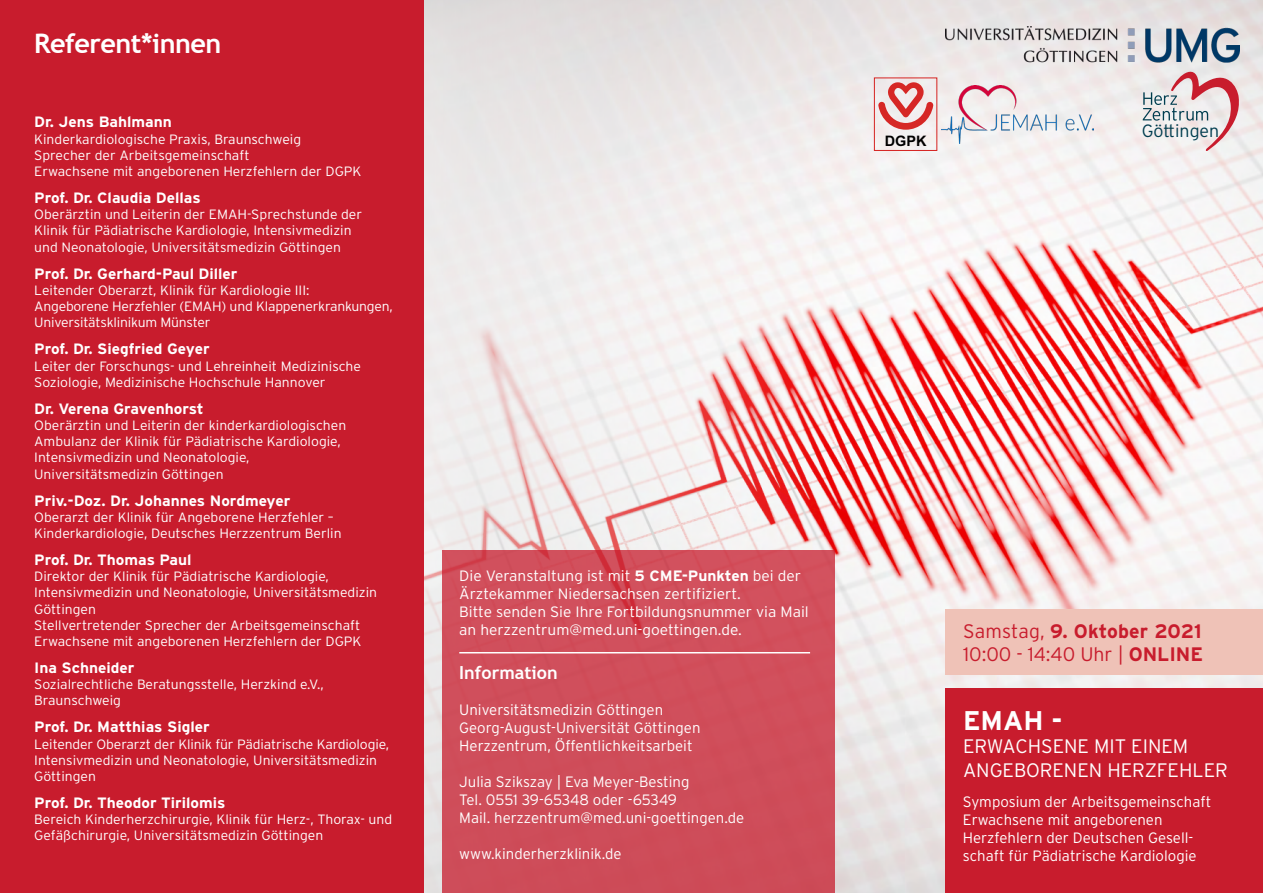
<style>
.page{position:relative;width:1263px;height:893px;background:#fff}
.page>*{position:absolute;margin:0;border:0;box-sizing:border-box;transform-origin:0 0}
.t1{font:700 27px "Trebuchet MS";letter-spacing:-.02em;color:#fff}
.t2{font:700 27px "Interstate";color:#fff}
.t3{font:300 19.5px/23.4px "Interstate";color:#c81c2d}
.t4{font:300 19.5px/23.4px "Interstate";color:#fff}
.t5{font:700 18px "Trebuchet MS";color:#fff}
.t6{font:300 17.7px "Interstate";color:#003d4f}
.t7{font:300 15px/18px "Interstate";color:#fff}
.t8{font:700 15px "Interstate";color:#fff}
.t9{font:700 14.4px "Arial";color:#000}
.t10{font:300 13.5px/16.2px "Interstate";color:#fff}
.s1{font-weight:700}
</style>
<div class="page">
<img style="left:424px;top:0;width:839px;height:893px">
<div style="left:442px;top:551px;width:393px;height:342px;background:#d04e5a"></div>
<svg style="left:1143px;top:61px;width:97px;height:91px"></svg>
<div style="left:946px;top:688px;width:317px;height:205px;background:#c81c2d"></div>
<img style="left:946px;top:26px;width:293px;height:36px">
<div style="left:0;top:0;width:424px;height:893px;background:#c81c2d"></div>
<img style="left:941px;top:85px;width:152px;height:58px">
<svg style="left:878px;top:82px;width:55px;height:48px"></svg>
<div style="left:874px;top:77px;width:63px;height:74px;border:1px solid #d62725"></div>
<div style="left:946px;top:609px;width:317px;height:66px;background:#efc2b7"></div>
<hr style="left:459px;top:652px;width:351px;height:1px;background:#fff">
<h1 class="t1" style="left:34px;top:26px;width:189px">Referent*innen</h1>
<p class="t8" style="left:34px;top:114px;width:139px">Dr. Jens Bahlmann</p>
<p class="t10" style="left:34px;top:131px;width:329px">Kinderkardiologische Praxis, Braunschweig<br>Sprecher der Arbeitsgemeinschaft<br>Erwachsene mit angeborenen Herzfehlern der DGPK</p>
<p class="t8" style="left:34px;top:189px;width:168px">Prof. Dr. Claudia Dellas</p>
<p class="t10" style="left:34px;top:206px;width:329px">Oberärztin und Leiterin der EMAH-Sprechstunde der<br>Klinik für Pädiatrische Kardiologie, Intensivmedizin und Neonatologie, Universitätsmedizin Göttingen</p>
<p class="t8" style="left:34px;top:265px;width:205px">Prof. Dr. Gerhard-Paul Diller</p>
<p class="t10" style="left:34px;top:282px;width:360px">Leitender Oberarzt, Klinik für Kardiologie III:<br>Angeborene Herzfehler (EMAH) und Klappenerkrankungen,<br>Universitätsklinikum Münster</p>
<p class="t8" style="left:34px;top:341px;width:177px">Prof. Dr. Siegfried Geyer</p>
<p class="t10" style="left:34px;top:358px;width:328px">Leiter der Forschungs- und Lehreinheit Medizinische<br>Soziologie, Medizinische Hochschule Hannover</p>
<p class="t8" style="left:34px;top:400px;width:171px">Dr. Verena Gravenhorst</p>
<p class="t10" style="left:34px;top:417px;width:314px">Oberärztin und Leiterin der kinderkardiologischen Ambulanz der Klinik für Pädiatrische Kardiologie, Intensivmedizin und Neonatologie, Universitätsmedizin Göttingen</p>
<p class="t8" style="left:34px;top:492px;width:258px">Priv.-Doz. Dr. Johannes Nordmeyer</p>
<p class="t10" style="left:34px;top:509px;width:309px">Oberarzt der Klinik für Angeborene Herzfehler –<br>Kinderkardiologie, Deutsches Herzzentrum Berlin</p>
<p class="t8" style="left:34px;top:551px;width:159px">Prof. Dr. Thomas Paul</p>
<p class="t10" style="left:34px;top:568px;width:344px">Direktor der Klinik für Pädiatrische Kardiologie, Intensivmedizin und Neonatologie, Universitätsmedizin Göttingen<br>Stellvertretender Sprecher der Arbeitsgemeinschaft Erwachsene mit angeborenen Herzfehlern der DGPK</p>
<p class="t8" style="left:34px;top:659px;width:102px">Ina Schneider</p>
<p class="t10" style="left:34px;top:676px;width:291px">Sozialrechtliche Beratungsstelle, Herzkind e.V.,<br>Braunschweig</p>
<p class="t8" style="left:34px;top:719px;width:177px">Prof. Dr. Matthias Sigler</p>
<p class="t10" style="left:34px;top:736px;width:356px">Leitender Oberarzt der Klinik für Pädiatrische Kardiologie,<br>Intensivmedizin und Neonatologie, Universitätsmedizin<br>Göttingen</p>
<p class="t8" style="left:34px;top:794px;width:193px">Prof. Dr. Theodor Tirilomis</p>
<p class="t10" style="left:34px;top:811px;width:359px">Bereich Kinderherzchirurgie, Klinik für Herz-, Thorax- und<br>Gefäßchirurgie, Universitätsmedizin Göttingen</p>
<p class="t7" style="left:459px;top:567px;width:351px">Die Veranstaltung ist mit <span class="s1">5 CME-Punkten</span> bei der Ärztekammer Niedersachsen zertifiziert.<br>Bitte senden Sie Ihre Fortbildungsnummer via Mail an herzzentrum@med.uni-goettingen.de.</p>
<h3 class="t5" style="left:459px;top:661px;width:100px">Information</h3>
<p class="t7" style="left:459px;top:701px;width:243px">Universitätsmedizin Göttingen<br>Georg-August-Universität Göttingen<br>Herzzentrum, Öffentlichkeitsarbeit</p>
<p class="t7" style="left:459px;top:773px;width:286px">Julia Szikszay | Eva Meyer-Besting<br>Tel. 0551 39-65348 oder -65349<br>Mail. herzzentrum@med.uni-goettingen.de</p>
<p class="t7" style="left:459px;top:845px;width:164px">www.kinderherzklinik.de</p>
<p class="t9" style="left:885px;top:131px;width:43px">DGPK</p>
<h3 class="t6" style="left:1142px;top:121px;width:79px">Göttingen</h3>
<h2 class="t3" style="left:963px;top:619px;width:242px">Samstag, <span class="s1">9. Oktober 2021<br></span>10:00 - 14:40 Uhr | <span class="s1">ONLINE</span></h2>
<h1 class="t2" style="left:963px;top:705px;width:101px">EMAH -</h1>
<h2 class="t4" style="left:963px;top:735px;width:266px">ERWACHSENE MIT EINEM<br>ANGEBORENEN HERZFEHLER</h2>
<p class="t7" style="left:963px;top:792px;width:250px">Symposium der Arbeitsgemeinschaft Erwachsene mit angeborenen Herzfehlern der Deutschen Gesell&shy;schaft für Pädiatrische Kardiologie</p>
</div>
